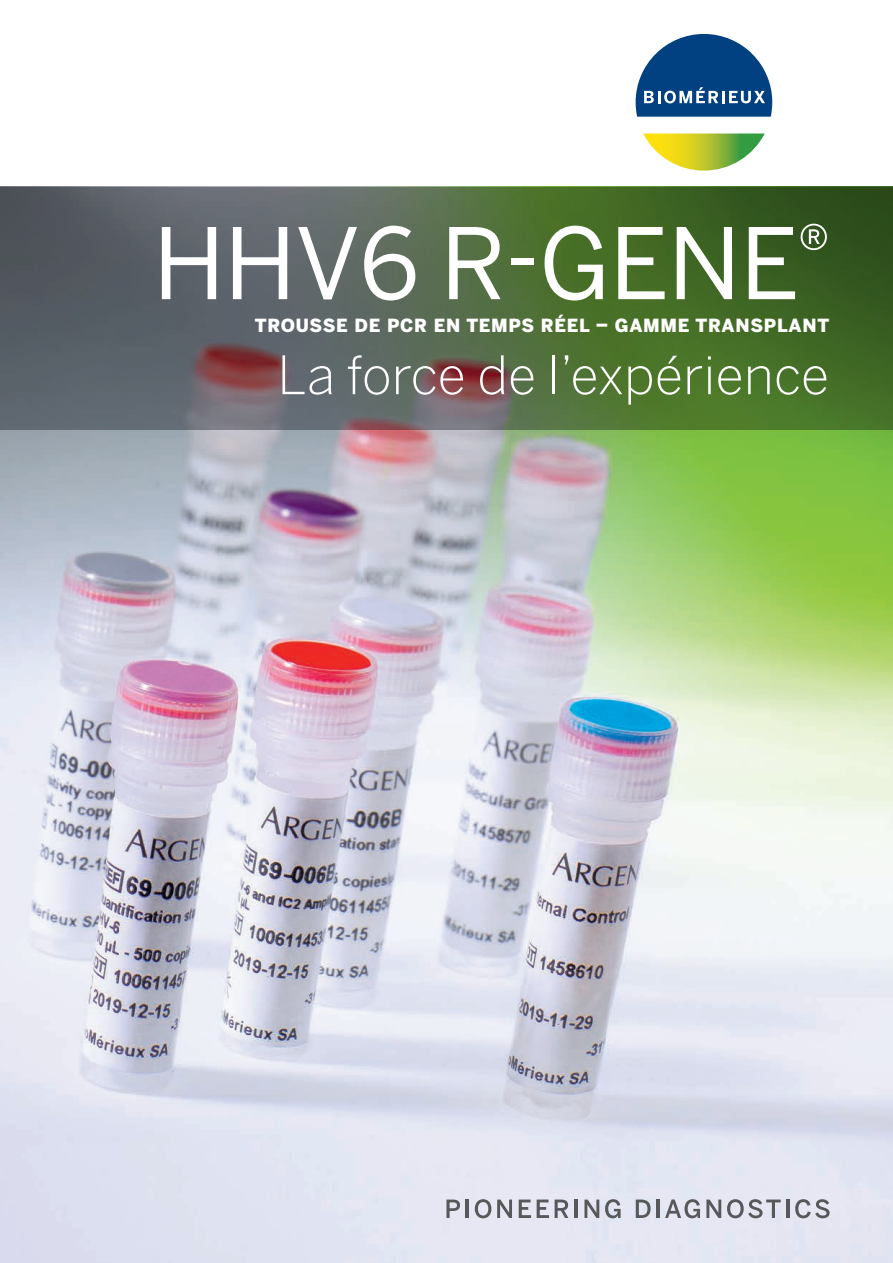
<style>
.page{position:relative;width:893px;height:1263px;background:#fff}
.page>*{position:absolute;margin:0;border:0;box-sizing:border-box;transform-origin:0 0}
.t1{font:97.5px "Benton Sans";letter-spacing:-.01em;color:#fff}
.t2{font:300 52.5px "Benton Sans";color:#fff}
.t3{font:900 18px "Benton Sans";letter-spacing:.04em;color:#fff}
</style>
<div class="page">
<img style="left:0;top:186px;width:893px;height:1077px">
<svg style="left:446px;top:1199px;width:14px;height:19px"></svg>
<hr style="left:466px;top:1199px;width:3px;height:19px;background:#57585a">
<svg style="left:475px;top:1199px;width:16px;height:19px"></svg>
<svg style="left:497px;top:1199px;width:15px;height:19px"></svg>
<svg style="left:519px;top:1199px;width:12px;height:19px"></svg>
<svg style="left:537px;top:1199px;width:12px;height:19px"></svg>
<svg style="left:555px;top:1199px;width:13px;height:19px"></svg>
<hr style="left:574px;top:1199px;width:4px;height:19px;background:#57585a">
<svg style="left:584px;top:1199px;width:15px;height:19px"></svg>
<svg style="left:605px;top:1199px;width:16px;height:19px"></svg>
<svg style="left:636px;top:1199px;width:15px;height:19px"></svg>
<hr style="left:657px;top:1199px;width:3px;height:19px;background:#57585a">
<svg style="left:665px;top:1199px;width:35px;height:19px"></svg>
<svg style="left:706px;top:1199px;width:15px;height:19px"></svg>
<svg style="left:727px;top:1199px;width:54px;height:19px"></svg>
<hr style="left:786px;top:1199px;width:3px;height:19px;background:#57585a">
<svg style="left:795px;top:1199px;width:35px;height:19px"></svg>
<svg style="left:643px;top:134px;width:122px;height:37px"></svg>
<svg style="left:636px;top:34px;width:136px;height:83px"></svg>
<svg style="left:0;top:187px;width:893px;height:242px;background:#53664a"></svg>
<h1 class="t1" style="left:153px;top:205px;width:678px">HHV6 R-GENE<sup>®</sup></h1>
<p class="t3" style="left:255px;top:314px;width:576px">TROUSSE DE PCR EN TEMPS RÉEL – GAMME TRANSPLANT</p>
<h2 class="t2" style="left:277px;top:344px;width:553px">La force de l’expérience</h2>
</div>
